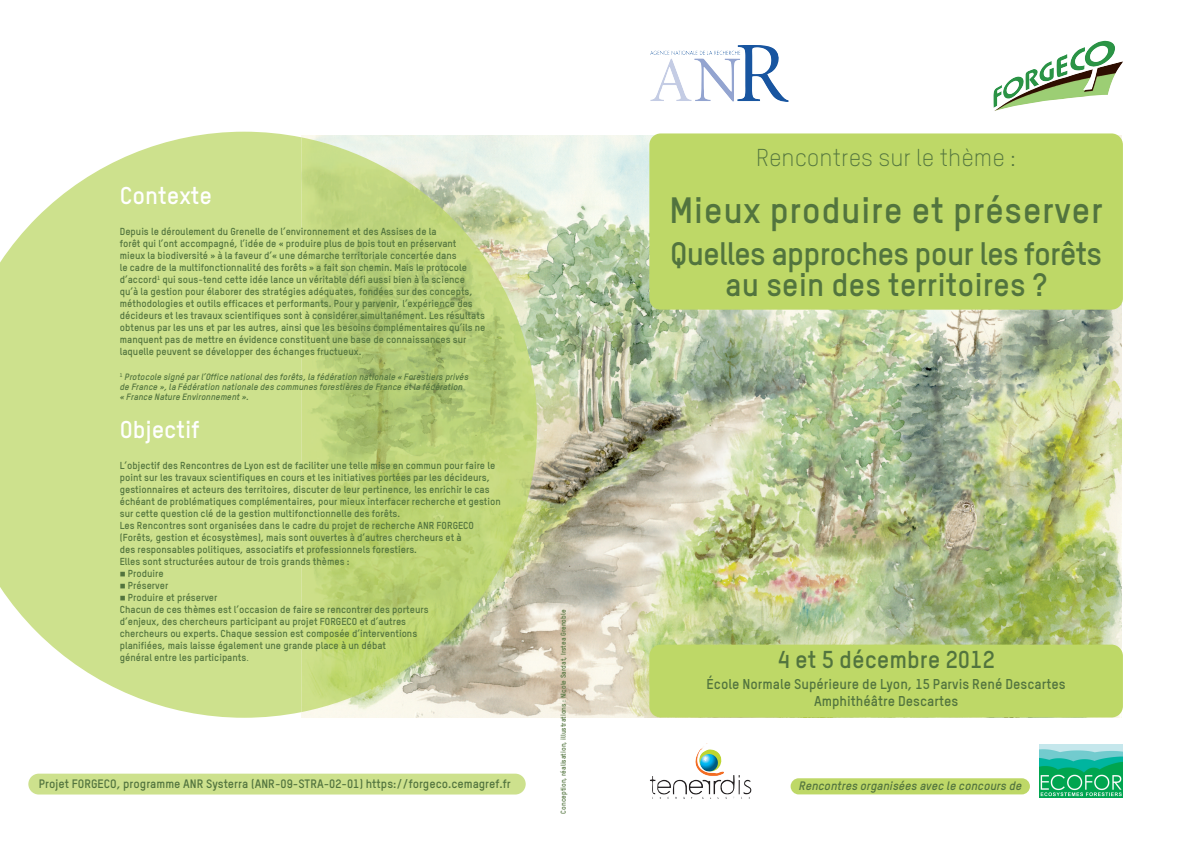
<style>
.page{position:relative;width:1191px;height:842px;background:#fff}
.page>*{position:absolute;margin:0;border:0;box-sizing:border-box;transform-origin:0 0}
.t1{font:700 36px "TSTAR";letter-spacing:.015em;color:#52743e}
.t2{font:700 32px/31px "TSTAR";letter-spacing:-.025em;color:#52743e;text-align:center}
.t3{font:300 24px "TSTAR";color:#52743e}
.t4{font:700 24px "TSTAR";color:#52743e}
.t5{font:700 24px "TSTAR";color:#fff}
.t6{font:700 14px/16.8px "TSTAR";color:#52743e;text-align:center}
.t7{font:700 12px "TSTAR";color:#52743e}
.t8{font:italic 700 12px "TSTAR";color:#52743e}
.t9{font:700 10px/12px "TSTAR";color:#52743e}
.t10{font:italic 700 9px/10px "TSTAR";color:#52743e}
.t11{font:700 7px "TSTAR";color:#52743e}
.s1{font-weight:400}
</style>
<div class="page">
<img style="left:301px;top:135px;width:820px;height:582px">
<svg style="left:0;top:132px;width:301px;height:586px;background:#d2e499"></svg>
<img style="left:301px;top:137px;width:236px;height:575px">
<div style="left:790px;top:778px;width:240px;height:16px;background:#bed867;border-radius:8px"></div>
<div style="left:28px;top:774px;width:498px;height:20px;background:#cde18d"></div>
<img style="left:650px;top:45px;width:138px;height:57px">
<img style="left:993px;top:41px;width:130px;height:70px">
<img style="left:650px;top:743px;width:101px;height:52px">
<img style="left:1039px;top:745px;width:83px;height:52px">
<div style="left:649px;top:133px;width:474px;height:177px;background:#bed867;border-radius:11px"></div>
<div style="left:649px;top:645px;width:474px;height:72px;background:#bed867;border-radius:11px"></div>
<svg style="left:120px;top:572px;width:5px;height:5px"></svg>
<svg style="left:120px;top:584px;width:5px;height:5px"></svg>
<svg style="left:120px;top:596px;width:5px;height:5px"></svg>
<h3 class="t3" style="left:756px;top:149px;width:261px">Rencontres sur le thème :</h3>
<h1 class="t1" style="left:669px;top:197px;width:435px">Mieux produire et préserver</h1>
<h2 class="t2" style="left:670px;top:241px;width:434px">Quelles approches pour les forêts au sein des territoires ?</h2>
<h3 class="t5" style="left:120px;top:187px;width:94px">Contexte</h3>
<p class="t9" style="left:120px;top:227px;width:367px">Depuis le déroulement du Grenelle de l’environnement et des Assises de la<br>forêt qui l’ont accompagné, l’idée de « produire plus de bois tout en préservant<br>mieux la biodiversité » à la faveur d’« une démarche territoriale concertée dans<br>le cadre de la multifonctionnalité des forêts » a fait son chemin. Mais le protocole d’accord<sup>1</sup> qui sous-tend cette idée lance un véritable défi aussi bien à la science qu’à la gestion pour élaborer des stratégies adéquates, fondées sur des concepts, méthodologies et outils efficaces et performants. Pour y parvenir, l’expérience des décideurs et les travaux scientifiques sont à considérer simultanément. Les résultats obtenus par les uns et par les autres, ainsi que les besoins complémentaires qu’ils ne manquent pas de mettre en évidence constituent une base de connaissances sur laquelle peuvent se développer des échanges fructueux.</p>
<p class="t10" style="left:120px;top:372px;width:350px"><sup>1</sup> Protocole signé par l’Office national des forêts, la fédération nationale « Forestiers privés de France », la Fédération nationale des communes forestières de France et la fédération « France Nature Environnement ».</p>
<h3 class="t5" style="left:120px;top:421px;width:81px">Objectif</h3>
<p class="t9" style="left:120px;top:461px;width:377px">L’objectif des Rencontres de Lyon est de faciliter une telle mise en commun pour faire le</p>
<p class="t9" style="left:120px;top:473px;width:372px">point sur les travaux scientifiques en cours et les initiatives portées par les décideurs,</p>
<p class="t9" style="left:120px;top:485px;width:371px">gestionnaires et acteurs des territoires, discuter de leur pertinence, les enrichir le cas</p>
<p class="t9" style="left:120px;top:497px;width:382px">échéant de problématiques complémentaires, pour mieux interfacer recherche et gestion</p>
<p class="t9" style="left:120px;top:509px;width:282px">sur cette question clé de la gestion multifonctionnelle des forêts.</p>
<p class="t9" style="left:120px;top:521px;width:356px">Les Rencontres sont organisées dans le cadre du projet de recherche ANR FORGECO</p>
<p class="t9" style="left:120px;top:533px;width:343px">(Forêts, gestion et écosystèmes), mais sont ouvertes à d’autres chercheurs et à</p>
<p class="t9" style="left:120px;top:545px;width:299px">des responsables politiques, associatifs et professionnels forestiers.</p>
<p class="t9" style="left:120px;top:557px;width:231px">Elles sont structurées autour de trois grands thèmes :</p>
<p class="t9" style="left:128px;top:569px;width:37px">Produire</p>
<p class="t9" style="left:128px;top:581px;width:42px">Préserver</p>
<p class="t9" style="left:128px;top:593px;width:91px">Produire et préserver</p>
<p class="t9" style="left:120px;top:605px;width:310px">Chacun de ces thèmes est l’occasion de faire se rencontrer des porteurs</p>
<p class="t9" style="left:120px;top:617px;width:288px">d’enjeux, des chercheurs participant au projet FORGECO et d’autres</p>
<p class="t9" style="left:120px;top:629px;width:299px">chercheurs ou experts. Chaque session est composée d’interventions</p>
<p class="t9" style="left:120px;top:641px;width:268px">planifiées, mais laisse également une grande place à un débat</p>
<p class="t9" style="left:120px;top:653px;width:131px">général entre les participants<span class="s1">.</span></p>
<p class="t11" style="left:561px;top:814px;width:205px;rotate:-90deg">Conception, réalisation, illustrations : Nicole Sardat, Irstea Grenoble</p>
<h3 class="t4" style="left:777px;top:651px;width:219px">4 et 5 décembre 2012</h3>
<h3 class="t6" style="left:706px;top:677px;width:360px">École Normale Supérieure de Lyon, 15 Parvis René Descartes<br>Amphithéâtre Descartes</h3>
<p class="t7" style="left:39px;top:779px;width:473px">Projet FORGECO, programme ANR Systerra (ANR-09-STRA-02-01) https://forgeco.cemagref.fr</p>
<p class="t8" style="left:798px;top:781px;width:224px">Rencontres organisées avec le concours de</p>
</div>
